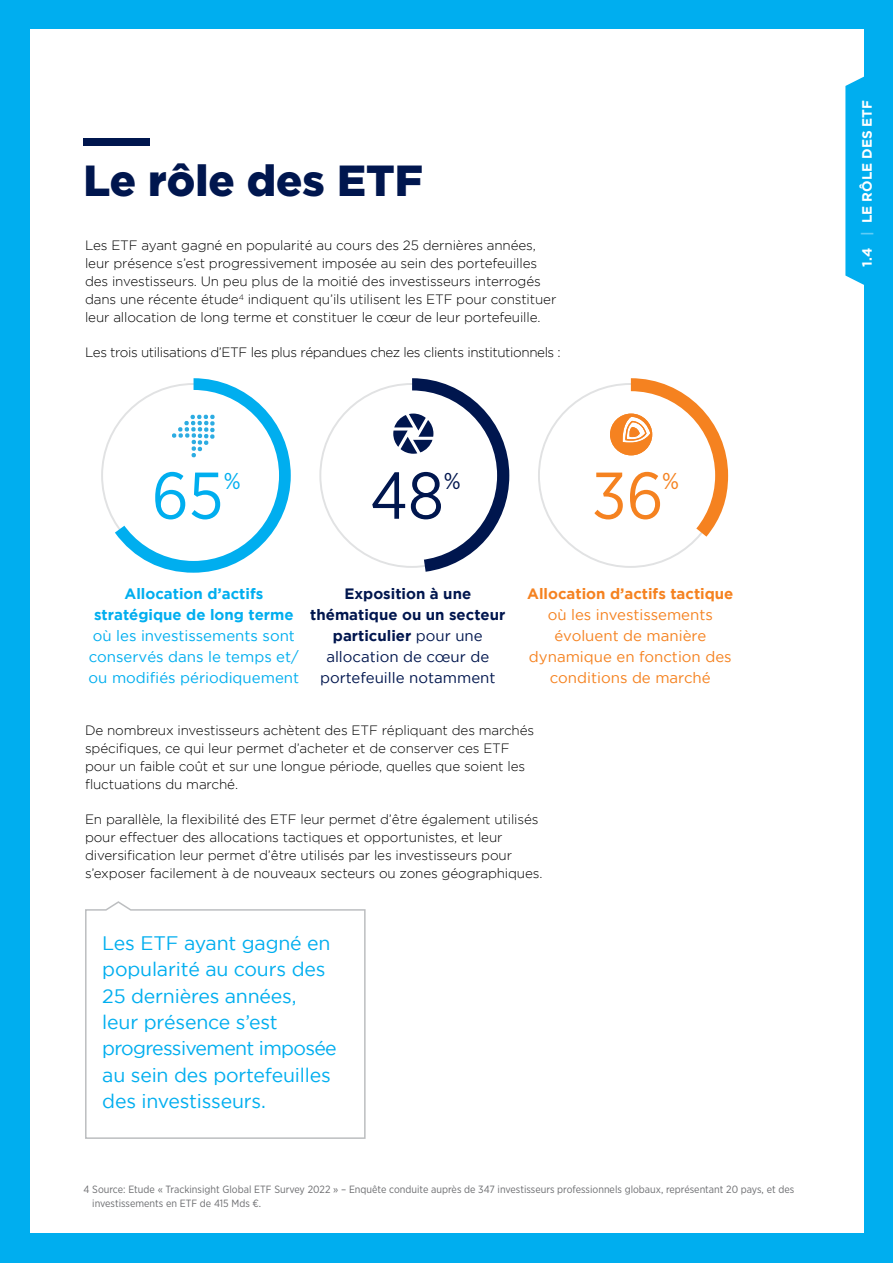
<style>
.page{position:relative;width:893px;height:1263px;background:#00aeef}
.page>*{position:absolute;margin:0;border:0;box-sizing:border-box;transform-origin:0 0}
.t1{font:66px "Gotham Narrow";color:#00aeef}
.t2{font:66px "Gotham Narrow";color:#00164e}
.t3{font:66px "Gotham Narrow";color:#f58220}
.t4{font:900 43.5px "Gotham";color:#00164e}
.t5{font:22.95px "Gotham Narrow";color:#00aeef}
.t6{font:22.95px "Gotham Narrow";color:#00164e}
.t7{font:22.95px "Gotham Narrow";color:#f58220}
.t8{font:19.5px/26.4px "Gotham";letter-spacing:-.01em;color:#00aeef}
.t9{font:700 15px/21px "Gotham";color:#00164e;text-align:center}
.t10{font:15px/21px "Gotham";color:#f58220;text-align:center}
.t11{font:15px/21px "Gotham";color:#00aeef}
.t12{font:700 15px/21px "Gotham";color:#00aeef;text-align:center}
.t13{font:700 15px "Gotham";color:#f58220}
.t14{font:300 13.5px/18px "Gotham";letter-spacing:-.01em;color:#000}
.t15{font:300 13.5px "Gotham";letter-spacing:-.03em;color:#000}
.t16{font:700 13.5px "Gotham";color:#fff}
.t17{font:10.5px/14.4px "Gotham Narrow";color:#6d6e71}
.s1{font-weight:400}
.s2{color:#5fccf6}
</style>
<div class="page">
<div style="left:30px;top:30px;width:833px;height:1203px;background:#fff"></div>
<svg style="left:845px;top:62px;width:19px;height:237px"></svg>
<svg style="left:319px;top:378px;width:190px;height:194px"></svg>
<svg style="left:538px;top:378px;width:190px;height:190px"></svg>
<svg style="left:115px;top:378px;width:176px;height:195px"></svg>
<svg style="left:85px;top:901px;width:281px;height:238px"></svg>
<div style="left:84px;top:138px;width:66px;height:7px;background:#00164e"></div>
<h2 class="t4" style="left:84px;top:156px;width:341px">Le rôle des ETF</h2>
<p class="t14" style="left:85px;top:236px;width:473px">Les ETF ayant gagné en popularité au cours des 25 dernières années, leur présence s’est progressivement imposée au sein des portefeuilles des investisseurs. Un peu plus de la moitié des investisseurs interrogés dans une récente étude<sup>4</sup> indiquent qu’ils utilisent les ETF pour constituer leur allocation de long terme et constituer le cœur de leur portefeuille.</p>
<p class="t15" style="left:85px;top:345px;width:477px">Les trois utilisations d’ETF les plus répandues chez les clients institutionnels :</p>
<h1 class="t1" style="left:152px;top:455px;width:73px">65</h1>
<h1 class="t2" style="left:370px;top:455px;width:75px">48</h1>
<h1 class="t3" style="left:592px;top:455px;width:73px">36</h1>
<h3 class="t5" style="left:224px;top:467px;width:18px">%</h3>
<h3 class="t6" style="left:444px;top:467px;width:18px">%</h3>
<h3 class="t7" style="left:662px;top:467px;width:18px">%</h3>
<p class="t12" style="left:94px;top:583px;width:201px">Allocation d’actifs stratégique de long terme</p>
<p class="t11" style="left:89px;top:625px;width:212px">où les investissements sont conservés dans le temps et/ ou modifiés périodiquement</p>
<p class="t9" style="left:310px;top:583px;width:197px">Exposition à une thématique ou un secteur particulier <span class="s1">pour une allocation de cœur de portefeuille notamment</span></p>
<p class="t13" style="left:527px;top:585px;width:208px">Allocation d’actifs tactique</p>
<p class="t10" style="left:529px;top:604px;width:204px">où les investissements évoluent de manière dynamique en fonction des conditions de marché</p>
<p class="t14" style="left:85px;top:721px;width:451px">De nombreux investisseurs achètent des ETF répliquant des marchés spécifiques, ce qui leur permet d’acheter et de conserver ces ETF pour un faible coût et sur une longue période, quelles que soient les fluctuations du marché.</p>
<p class="t14" style="left:85px;top:810px;width:459px">En parallèle, la flexibilité des ETF leur permet d’être également utilisés pour effectuer des allocations tactiques et opportunistes, et leur diversification leur permet d’être utilisés par les investisseurs pour s’exposer facilement à de nouveaux secteurs ou zones géographiques.</p>
<h3 class="t8" style="left:102px;top:929px;width:236px">Les ETF ayant gagné en popularité au cours des<br>25 dernières années, leur présence s’est progressivement imposée au sein des portefeuilles des investisseurs.</h3>
<p class="t17" style="left:92px;top:1181px;width:703px;text-indent:-9px">4 Source: Etude « Trackinsight Global ETF Survey 2022 » – Enquête conduite auprès de 347 investisseurs professionnels globaux, représentant 20 pays, et des investissements en ETF de 415 Mds €.</p>
<p class="t16" style="left:859px;top:267px;width:168px;rotate:-90deg">1.4 <span class="s2">|</span> LE RÔLE DES ETF</p>
</div>
